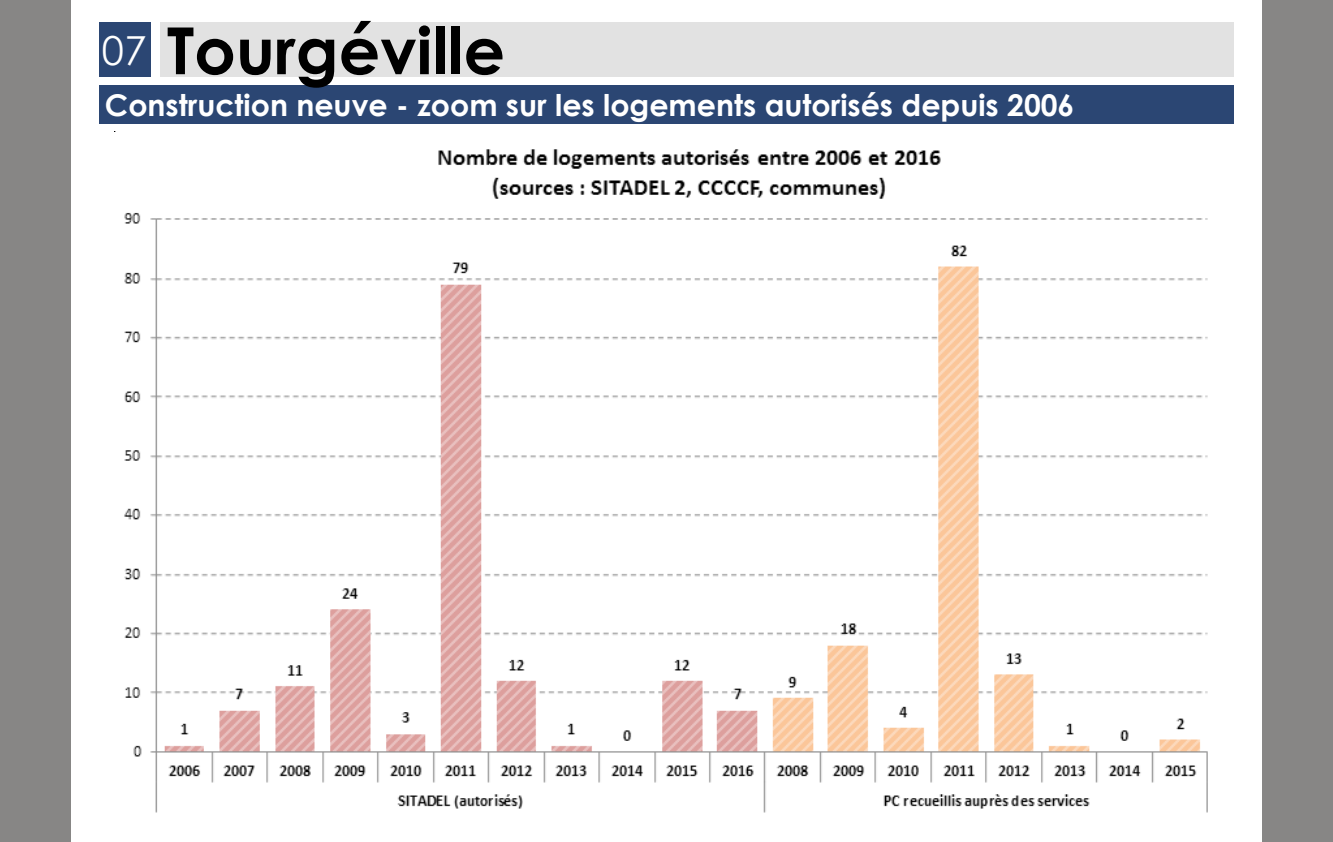
<style>
.page{position:relative;width:1333px;height:842px;background:#fff}
.page>*{position:absolute;margin:0;border:0;box-sizing:border-box;transform-origin:0 0}
.t1{font:700 65px "Century Gothic";color:#000}
.t2{font:40px "Century Gothic";color:#fff}
.t3{font:700 30px "Century Gothic";color:#fff}
</style>
<div class="page">
<div style="left:99px;top:23px;width:51px;height:54px;background:#2b4673"></div>
<div style="left:160px;top:23px;width:1073px;height:54px;background:#e2e2e2"></div>
<div style="left:99px;top:85px;width:1134px;height:39px;background:#2b4673"></div>
<div style="left:1261px;top:0;width:71px;height:842px;background:#878685"></div>
<div style="left:0;top:0;width:71px;height:842px;background:#878685"></div>
<img style="left:124px;top:149px;width:1084px;height:664px">
<h1 class="t1" style="left:167px;top:1px;width:339px">Tourgéville</h1>
<h2 class="t2" style="left:102px;top:23px;width:46px">07</h2>
<p class="t3" style="left:105px;top:82px;width:970px">Construction neuve - zoom sur les logements autorisés depuis 2006</p>
</div>
